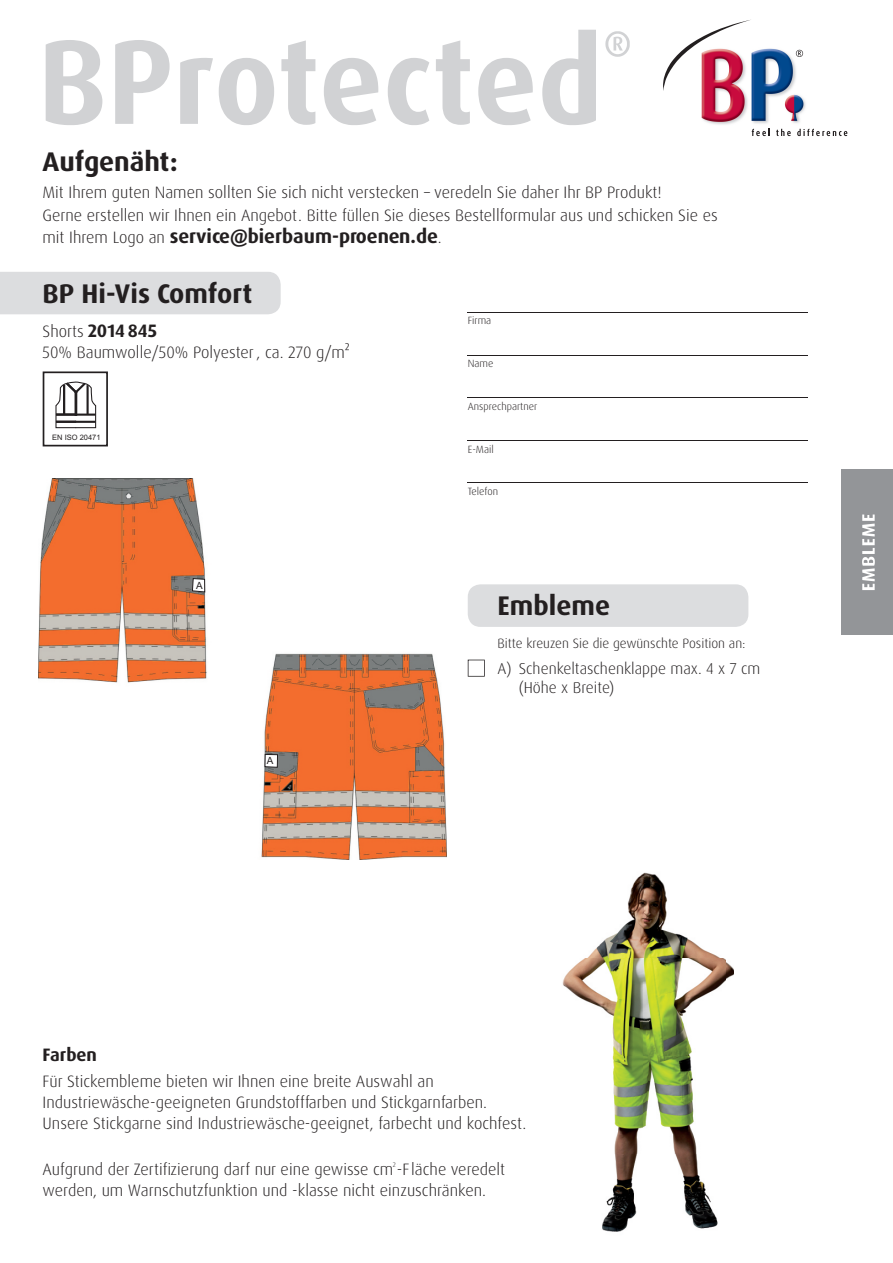
<style>
.page{position:relative;width:893px;height:1263px;background:#fff}
.page>*{position:absolute;margin:0;border:0;box-sizing:border-box;transform-origin:0 0}
.t1{font:700 120px "Dax OT";color:#d1d2d4;scale:.95 1}
.t2{font:700 27px "Dax OT";color:#231f20}
.t3{font:700 19.5px "Dax OT";color:#231f20}
.t4{font:700 18px "Dax OT";color:#231f20}
.t5{font:300 16.5px/21px "Dax OT";color:#231f20}
.t6{font:300 15.75px/19.5px "Dax OT";color:#231f20}
.t7{font:300 13.5px "Dax OT";color:#231f20}
.t8{font:300 10.5px "Dax OT";color:#231f20}
.t9{font:9.9px "Arial";color:#231f20}
.t10{font:7.5px "Arial";color:#231f20}
.t11{font:300 6.6px "Dax OT";color:#231f20}
.s1{font-weight:300;font-size:16.5px}
</style>
<div class="page">
<div style="left:0;top:272px;width:281px;height:42px;background:#dcdddf"></div>
<img style="left:701px;top:19px;width:147px;height:118px">
<svg style="left:752px;top:129px;width:18px;height:7px"></svg>
<svg style="left:776px;top:129px;width:15px;height:7px"></svg>
<svg style="left:797px;top:129px;width:50px;height:7px"></svg>
<svg style="left:796px;top:50px;width:7px;height:7px"></svg>
<svg style="left:663px;top:20px;width:88px;height:71px"></svg>
<svg style="left:46px;top:40px;width:56px;height:85px"></svg>
<svg style="left:219px;top:58px;width:55px;height:67px"></svg>
<svg style="left:324px;top:58px;width:54px;height:67px"></svg>
<svg style="left:388px;top:58px;width:41px;height:67px"></svg>
<svg style="left:478px;top:58px;width:55px;height:67px"></svg>
<svg style="left:542px;top:30px;width:54px;height:95px"></svg>
<svg style="left:605px;top:31px;width:25px;height:26px"></svg>
<img style="left:587px;top:872px;width:133px;height:86px">
<img style="left:562px;top:958px;width:165px;height:274px">
<img style="left:727px;top:963px;width:6px;height:16px">
<div style="left:842px;top:469px;width:51px;height:166px;background:#939598"></div>
<svg style="left:862px;top:514px;width:13px;height:76px"></svg>
<svg style="left:468px;top:660px;width:17px;height:17px"></svg>
<div style="left:468px;top:584px;width:280px;height:43px;background:#dcdddf;border-radius:13px"></div>
<hr style="left:468px;top:312px;width:340px;height:1px;background:#231f20">
<hr style="left:468px;top:355px;width:340px;height:1px;background:#231f20">
<hr style="left:468px;top:397px;width:340px;height:1px;background:#231f20">
<hr style="left:468px;top:440px;width:340px;height:1px;background:#231f20">
<hr style="left:468px;top:482px;width:340px;height:1px;background:#231f20">
<img style="left:39px;top:479px;width:407px;height:380px">
<svg style="left:192px;top:578px;width:14px;height:15px"></svg>
<svg style="left:264px;top:753px;width:14px;height:15px"></svg>
<div style="left:43px;top:371px;width:65px;height:75px;border:2px solid #231f20"></div>
<svg style="left:55px;top:381px;width:42px;height:48px"></svg>
<h1 class="t1" style="left:108px;top:30px;width:387px">Prt t</h1>
<h2 class="t2" style="left:43px;top:150px;width:136px">Aufgenäht:</h2>
<p class="t5" style="left:43px;top:182px;width:677px;line-height:22.5px">Mit Ihrem guten Namen sollten Sie sich nicht verstecken – veredeln Sie daher Ihr BP Produkt!<br>Gerne erstellen wir Ihnen ein Angebot. Bitte füllen Sie dieses Bestellformular aus und schicken Sie es</p>
<p class="t3" style="left:43px;top:228px;width:401px"><span class="s1">mit Ihrem Logo an</span> service@bierbaum-proenen.de<span class="s1">.</span></p>
<h2 class="t2" style="left:43px;top:282px;width:211px">BP Hi-Vis Comfort</h2>
<p class="t4" style="left:43px;top:322px;width:116px"><span class="s1">Shorts</span> 2014 845</p>
<p class="t5" style="left:43px;top:342px;width:309px">50% Baumwolle/50% Polyester , ca. 270 g/m²</p>
<p class="t10" style="left:52px;top:435px;width:50px">EN ISO 20471</p>
<p class="t9" style="left:196px;top:581px;width:8px">A</p>
<p class="t9" style="left:267px;top:757px;width:8px">A</p>
<p class="t8" style="left:468px;top:316px;width:25px">Firma</p>
<p class="t8" style="left:468px;top:359px;width:27px">Name</p>
<p class="t8" style="left:468px;top:402px;width:71px">Ansprechpartner</p>
<p class="t8" style="left:468px;top:444px;width:28px">E-Mail</p>
<p class="t8" style="left:468px;top:487px;width:32px">Telefon</p>
<h2 class="t2" style="left:497px;top:594px;width:114px">Embleme</h2>
<p class="t7" style="left:497px;top:637px;width:250px">Bitte kreuzen Sie die gewünschte Position an:</p>
<p class="t6" style="left:519px;top:659px;width:243px;text-indent:-21px">A) Schenkeltaschenklappe max. 4 x 7 cm (Höhe x Breite)</p>
<p class="t4" style="left:43px;top:1047px;width:56px">Farben</p>
<p class="t5" style="left:43px;top:1071px;width:485px">Für Stickembleme bieten wir Ihnen eine breite Auswahl an<br>Industriewäsche-geeigneten Grundstofffarben und Stickgarnfarben.<br>Unsere Stickgarne sind Industriewäsche-geeignet, farbecht und kochfest.</p>
<p class="t5" style="left:43px;top:1160px;width:464px">Aufgrund der Zerti?zierung darf nur eine gewisse cm -Fläche veredelt</p>
<p class="t11" style="left:393px;top:1161px;width:5px">2</p>
<p class="t5" style="left:43px;top:1181px;width:445px">werden, um Warnschutzfunktion und -klasse nicht einzuschränken.</p>
</div>
